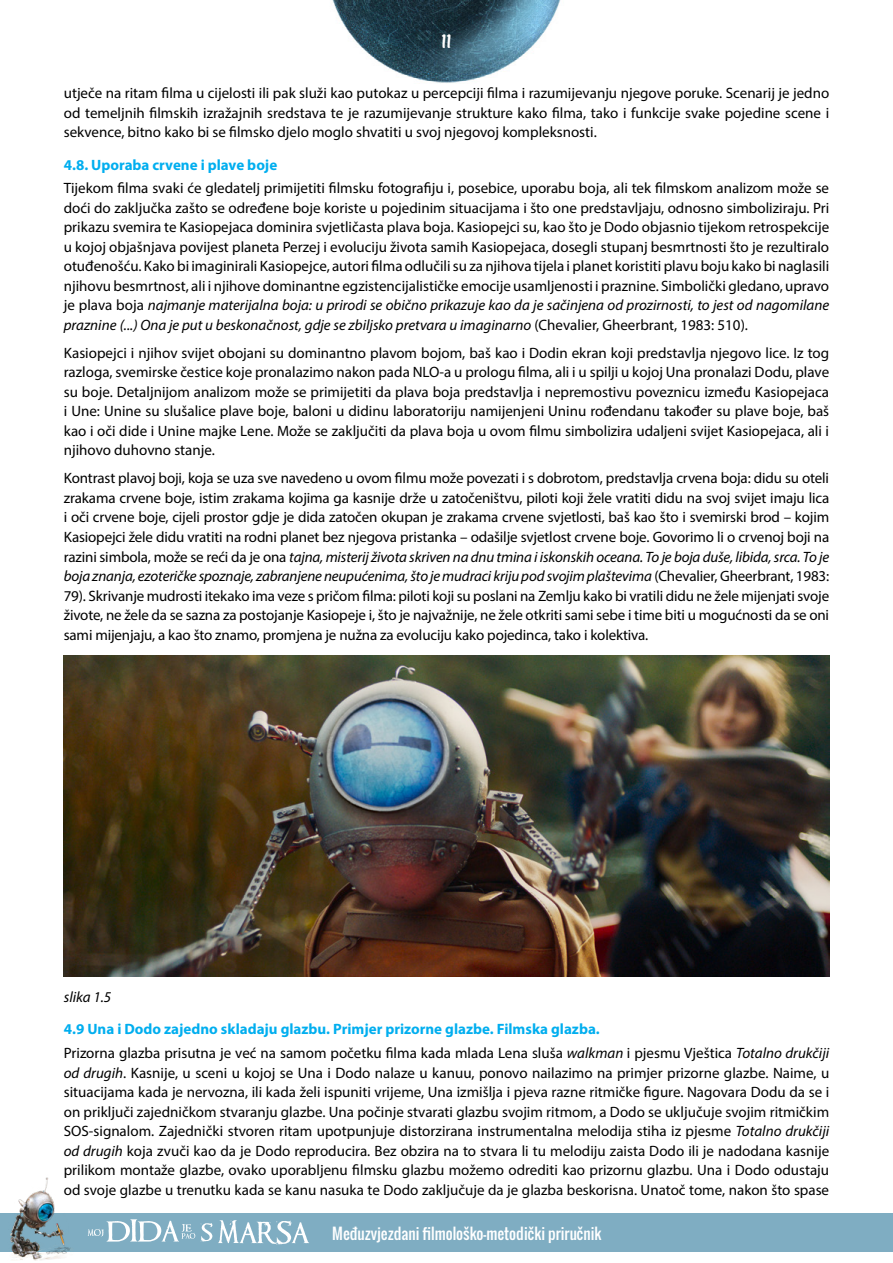
<style>
.page{position:relative;width:893px;height:1263px;background:#fff}
.page>*{position:absolute;margin:0;border:0;box-sizing:border-box;transform-origin:0 0}
.t1{font:21px "MR RED";color:#fff}
.basic_p{font:15px/19.5px "Myriad Pro";color:#000;text-align:justify}
.t2{font:700 15px "Myriad Pro";color:#00aeef}
.t3{font:15px "Oswald";color:#fff}
.basic_p-2{font:italic 15px "Myriad Pro";color:#000}
.s1{font-style:italic}
</style>
<div class="page">
<img style="left:34px;top:0;width:796px;height:1261px">
<div style="left:0;top:1213px;width:893px;height:39px;background:#7fadc2"></div>
<svg style="left:88px;top:1219px;width:221px;height:26px"></svg>
<img style="left:10px;top:1174px;width:63px;height:86px">
<img style="left:64px;top:655px;width:765px;height:321px">
<h1 class="t1" style="left:441px;top:29px;width:11px">11</h1>
<p class="basic_p" style="left:64px;top:83px;width:767px">utječe na ritam filma u cijelosti ili pak služi kao putokaz u percepciji filma i razumijevanju njegove poruke. Scenarij je jedno od temeljnih filmskih izražajnih sredstava te je razumijevanje strukture kako filma, tako i funkcije svake pojedine scene i sekvence, bitno kako bi se filmsko djelo moglo shvatiti u svoj njegovoj kompleksnosti.</p>
<h2 class="t2" style="left:64px;top:155px;width:215px">4.8. Uporaba crvene i plave boje</h2>
<p class="basic_p" style="left:64px;top:178px;width:767px">Tijekom filma svaki će gledatelj primijetiti filmsku fotografiju i, posebice, uporabu boja, ali tek filmskom analizom može se doći do zaključka zašto se određene boje koriste u pojedinim situacijama i što one predstavljaju, odnosno simboliziraju. Pri prikazu svemira te Kasiopejaca dominira svjetličasta plava boja. Kasiopejci su, kao što je Dodo objasnio tijekom retrospekcije u kojoj objašnjava povijest planeta Perzej i evoluciju života samih Kasiopejaca, dosegli stupanj besmrtnosti što je rezultiralo otuđenošću. Kako bi imaginirali Kasiopejce, autori filma odlučili su za njihova tijela i planet koristiti plavu boju kako bi naglasili njihovu besmrtnost, ali i njihove dominantne egzistencijalističke emocije usamljenosti i praznine. Simbolički gledano, upravo je plava boja <span class="s1">najmanje materijalna boja: u prirodi se obično prikazuje kao da je sačinjena od prozirnosti, to jest od nagomilane praznine (...) Ona je put u beskonačnost, gdje se zbiljsko pretvara u imaginarno</span> (Chevalier, Gheerbrant, 1983: 510).</p>
<p class="basic_p" style="left:64px;top:343px;width:767px">Kasiopejci i njihov svijet obojani su dominantno plavom bojom, baš kao i Dodin ekran koji predstavlja njegovo lice. Iz tog razloga, svemirske čestice koje pronalazimo nakon pada NLO-a u prologu filma, ali i u spilji u kojoj Una pronalazi Dodu, plave su boje. Detaljnijom analizom može se primijetiti da plava boja predstavlja i nepremostivu poveznicu između Kasiopejaca i Une: Unine su slušalice plave boje, baloni u didinu laboratoriju namijenjeni Uninu rođendanu također su plave boje, baš kao i oči dide i Unine majke Lene. Može se zaključiti da plava boja u ovom filmu simbolizira udaljeni svijet Kasiopejaca, ali i njihovo duhovno stanje.</p>
<p class="basic_p" style="left:64px;top:468px;width:767px">Kontrast plavoj boji, koja se uza sve navedeno u ovom filmu može povezati i s dobrotom, predstavlja crvena boja: didu su oteli zrakama crvene boje, istim zrakama kojima ga kasnije drže u zatočeništvu, piloti koji žele vratiti didu na svoj svijet imaju lica i oči crvene boje, cijeli prostor gdje je dida zatočen okupan je zrakama crvene svjetlosti, baš kao što i svemirski brod – kojim Kasiopejci žele didu vratiti na rodni planet bez njegova pristanka – odašilje svjetlost crvene boje. Govorimo li o crvenoj boji na razini simbola, može se reći da je ona <span class="s1">tajna, misterij života skriven na dnu tmina i iskonskih oceana. To je boja duše, libida, srca. To je boja znanja, ezoteričke spoznaje, zabranjene neupućenima, što je mudraci kriju pod svojim plaštevima</span> (Chevalier, Gheerbrant, 1983:<br>79). Skrivanje mudrosti itekako ima veze s pričom filma: piloti koji su poslani na Zemlju kako bi vratili didu ne žele mijenjati svoje živote, ne žele da se sazna za postojanje Kasiopeje i, što je najvažnije, ne žele otkriti sami sebe i time biti u mogućnosti da se oni sami mijenjaju, a kao što znamo, promjena je nužna za evoluciju kako pojedinca, tako i kolektiva.</p>
<p class="basic_p-2" style="left:64px;top:988px;width:49px">slika 1.5</p>
<h2 class="t2" style="left:64px;top:1019px;width:537px">4.9 Una i Dodo zajedno skladaju glazbu. Primjer prizorne glazbe. Filmska glazba.</h2>
<p class="basic_p" style="left:64px;top:1043px;width:767px">Prizorna glazba prisutna je već na samom početku filma kada mlada Lena sluša <span class="s1">walkman</span> i pjesmu Vještica <span class="s1">Totalno drukčiji od drugih</span>. Kasnije, u sceni u kojoj se Una i Dodo nalaze u kanuu, ponovo nailazimo na primjer prizorne glazbe. Naime, u situacijama kada je nervozna, ili kada želi ispuniti vrijeme, Una izmišlja i pjeva razne ritmičke figure. Nagovara Dodu da se i on priključi zajedničkom stvaranju glazbe. Una počinje stvarati glazbu svojim ritmom, a Dodo se uključuje svojim ritmičkim SOS-signalom. Zajednički stvoren ritam upotpunjuje distorzirana instrumentalna melodija stiha iz pjesme <span class="s1">Totalno drukčiji od drugih</span> koja zvuči kao da je Dodo reproducira. Bez obzira na to stvara li tu melodiju zaista Dodo ili je nadodana kasnije prilikom montaže glazbe, ovako uporabljenu filmsku glazbu možemo odrediti kao prizornu glazbu. Una i Dodo odustaju od svoje glazbe u trenutku kada se kanu nasuka te Dodo zaključuje da je glazba beskorisna. Unatoč tome, nakon što spase</p>
<p class="t3" style="left:332px;top:1222px;width:271px">Međuzvjezdani filmološko-metodički priručnik</p>
</div>
